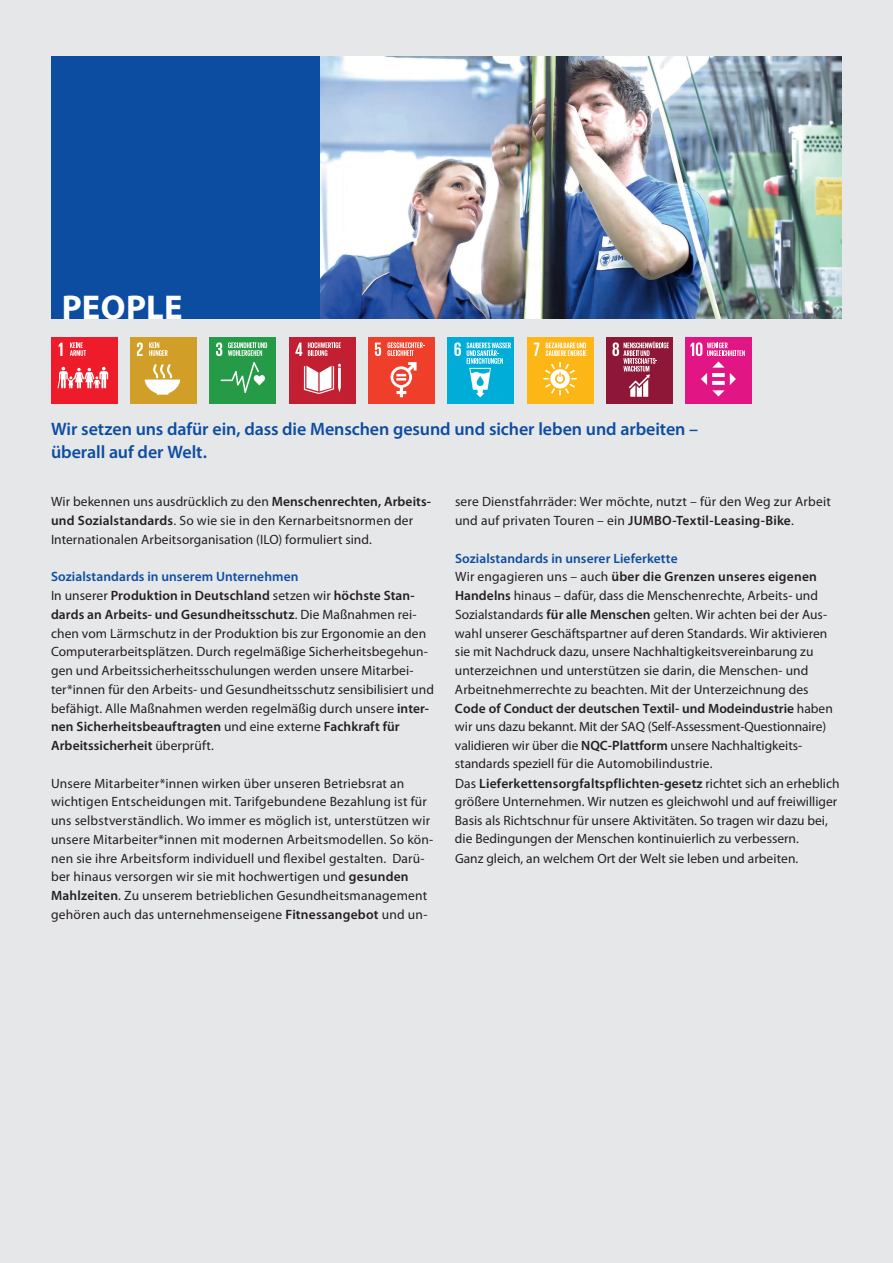
<style>
.page{position:relative;width:893px;height:1263px;background:#e6e7e9}
.page>*{position:absolute;margin:0;border:0;box-sizing:border-box;transform-origin:0 0}
.t1{font:700 34.5px "Myriad Pro";letter-spacing:.005em;color:#fff}
.t2{font:600 18px/22.5px "Myriad Pro";letter-spacing:-.005em;color:#0d4da1}
.t3{font:13.5px/18.8px "Myriad Pro";letter-spacing:.005em;color:#231f20}
.s1{font-weight:600}
.s2{font-weight:600;color:#0d4da1}
</style>
<div class="page">
<div style="left:51px;top:56px;width:791px;height:263px;background:#0d4da1"></div>
<img style="left:320px;top:56px;width:522px;height:263px">
<div style="left:51px;top:337px;width:66px;height:66px;background:#ee1b2b"></div>
<svg style="left:59px;top:343px;width:4px;height:13px"></svg>
<svg style="left:57px;top:367px;width:51px;height:22px"></svg>
<svg style="left:70px;top:342px;width:16px;height:14px"></svg>
<div style="left:130px;top:337px;width:66px;height:66px;background:#d19f28"></div>
<svg style="left:137px;top:342px;width:6px;height:14px"></svg>
<svg style="left:145px;top:364px;width:35px;height:31px"></svg>
<svg style="left:149px;top:342px;width:19px;height:14px"></svg>
<div style="left:210px;top:337px;width:66px;height:66px;background:#269b47"></div>
<svg style="left:216px;top:342px;width:6px;height:14px"></svg>
<svg style="left:221px;top:362px;width:44px;height:31px"></svg>
<svg style="left:228px;top:342px;width:39px;height:14px"></svg>
<div style="left:289px;top:337px;width:66px;height:66px;background:#c21f32"></div>
<svg style="left:295px;top:343px;width:7px;height:13px"></svg>
<svg style="left:304px;top:364px;width:37px;height:30px"></svg>
<svg style="left:308px;top:342px;width:33px;height:14px"></svg>
<div style="left:368px;top:337px;width:66px;height:66px;background:#ef3e2a"></div>
<svg style="left:375px;top:343px;width:6px;height:13px"></svg>
<svg style="left:390px;top:362px;width:27px;height:35px"></svg>
<svg style="left:387px;top:342px;width:37px;height:14px"></svg>
<div style="left:448px;top:337px;width:66px;height:66px;background:#00add9"></div>
<svg style="left:454px;top:342px;width:7px;height:14px"></svg>
<svg style="left:467px;top:343px;width:44px;height:54px"></svg>
<div style="left:527px;top:337px;width:66px;height:66px;background:#fcb615"></div>
<svg style="left:534px;top:343px;width:5px;height:13px"></svg>
<svg style="left:543px;top:362px;width:34px;height:34px"></svg>
<svg style="left:546px;top:343px;width:40px;height:13px"></svg>
<div style="left:606px;top:337px;width:66px;height:66px;background:#8e1737"></div>
<svg style="left:612px;top:342px;width:57px;height:55px"></svg>
<div style="left:686px;top:337px;width:66px;height:66px;background:#e11584"></div>
<svg style="left:690px;top:342px;width:55px;height:54px"></svg>
<h1 class="t1" style="left:62px;top:285px;width:122px">PEOPLE</h1>
<h2 class="t2" style="left:51px;top:418px;width:649px">Wir setzen uns dafür ein, dass die Menschen gesund und sicher leben und arbeiten – überall auf der Welt.</h2>
<p class="t3" style="left:51px;top:492px;width:382px">Wir bekennen uns ausdrücklich zu den <span class="s1">Menschenrechten, Arbeits&shy;und Sozialstandards</span>. So wie sie in den Kernarbeitsnormen der<br>Internationalen Arbeitsorganisation (ILO) formuliert sind.</p>
<p class="t3" style="left:51px;top:567px;width:384px"><span class="s2">Sozialstandards in unserem Unternehmen<br></span>In unserer <span class="s1">Produktion in Deutschland</span> setzen wir <span class="s1">höchste Stan&shy;dards an Arbeits- und Gesundheitsschutz</span>. Die Maßnahmen rei&shy;chen vom Lärmschutz in der Produktion bis zur Ergonomie an den Computerarbeitsplätzen. Durch regelmäßige Sicherheitsbegehun&shy;gen und Arbeitssicherheitsschulungen werden unsere Mitarbei&shy;ter*innen für den Arbeits- und Gesundheitsschutz sensibilisiert und befähigt. Alle Maßnahmen werden regelmäßig durch unsere <span class="s1">inter&shy;nen Sicherheitsbeauftragten</span> und eine externe <span class="s1">Fachkraft für Arbeitssicherheit</span> überprüft.</p>
<p class="t3" style="left:51px;top:773px;width:384px">Unsere Mitarbeiter*innen wirken über unseren Betriebsrat an wichtigen Entscheidungen mit. Tarifgebundene Bezahlung ist für uns selbstverständlich. Wo immer es möglich ist, unterstützen wir unsere Mitarbeiter*innen mit modernen Arbeitsmodellen. So kön&shy;nen sie ihre Arbeitsform individuell und flexibel gestalten. Darü&shy;ber hinaus versorgen wir sie mit hochwertigen und <span class="s1">gesunden Mahlzeiten</span>. Zu unserem betrieblichen Gesundheitsmanagement gehören auch das unternehmenseigene <span class="s1">Fitnessangebot</span> und un-</p>
<p class="t3" style="left:455px;top:492px;width:377px">sere Dienstfahrräder: Wer möchte, nutzt – für den Weg zur Arbeit und auf privaten Touren – ein <span class="s1">JUMBO-Textil-Leasing-Bike</span>.</p>
<p class="t3" style="left:455px;top:548px;width:386px"><span class="s2">Sozialstandards in unserer Lieferkette<br></span>Wir engagieren uns – auch <span class="s1">über die Grenzen unseres eigenen Handelns</span> hinaus – dafür, dass die Menschenrechte, Arbeits- und Sozialstandards <span class="s1">für alle Menschen</span> gelten. Wir achten bei der Aus&shy;wahl unserer Geschäftspartner auf deren Standards. Wir aktivieren sie mit Nachdruck dazu, unsere Nachhaltigkeitsvereinbarung zu unterzeichnen und unterstützen sie darin, die Menschen- und Arbeitnehmerrechte zu beachten. Mit der Unterzeichnung des <span class="s1">Code of Conduct der deutschen Textil- und Modeindustrie</span> haben wir uns dazu bekannt. Mit der SAQ (Self-Assessment-Questionnaire) validieren wir über die <span class="s1">NQC-Plattform</span> unsere Nachhaltigkeits&shy;standards speziell für die Automobilindustrie.<br>Das <span class="s1">Lieferkettensorgfaltspflichten-gesetz</span> richtet sich an erheblich größere Unternehmen. Wir nutzen es gleichwohl und auf freiwilliger Basis als Richtschnur für unsere Aktivitäten. So tragen wir dazu bei, die Bedingungen der Menschen kontinuierlich zu verbessern.<br>Ganz gleich, an welchem Ort der Welt sie leben und arbeiten.</p>
</div>
